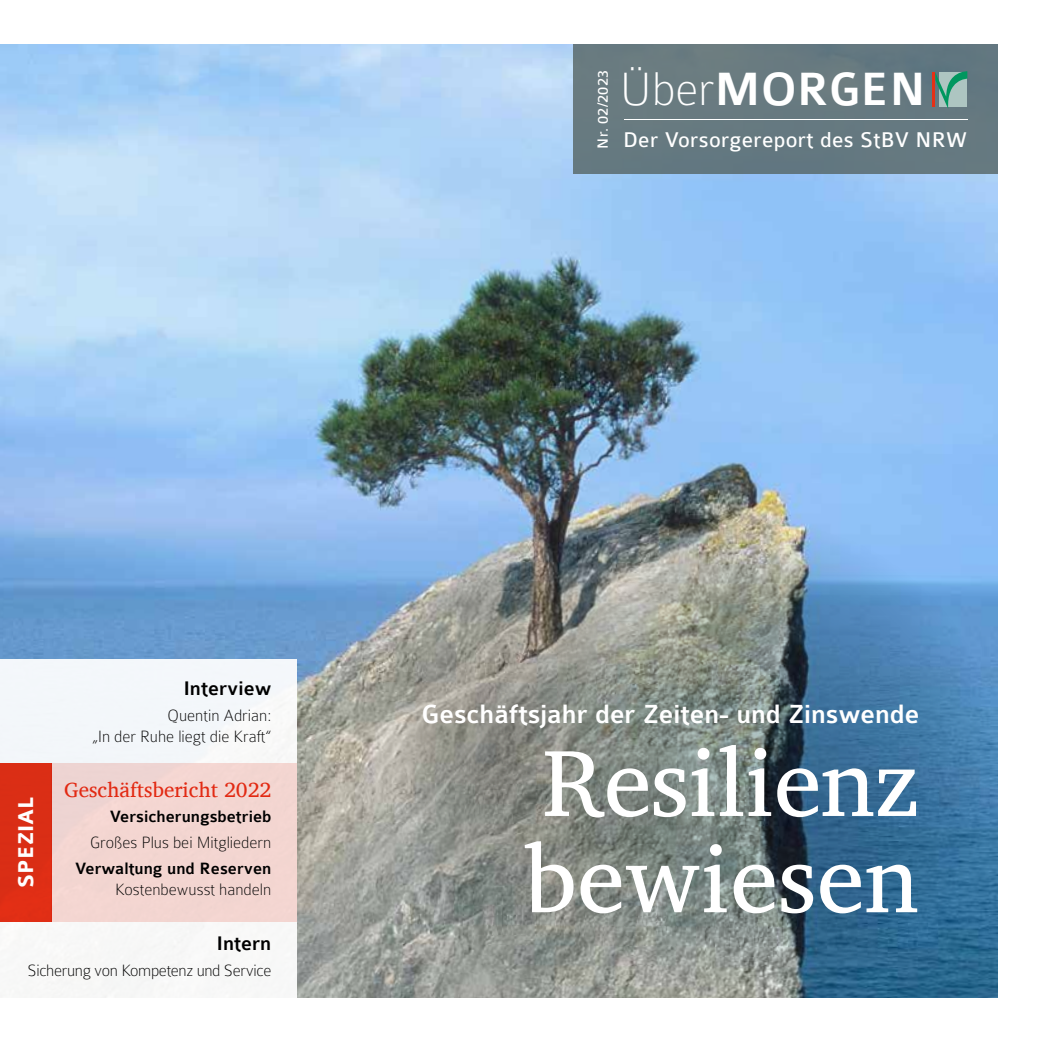
<style>
.page{position:relative;width:1042px;height:1042px;background:#fff}
.page>*{position:absolute;margin:0;border:0;box-sizing:border-box;transform-origin:0 0}
.t1{font:96.25px/96.2px "Charis SIL";letter-spacing:-.005em;color:#fff}
.t2{font:500 49.88px "Colaborate";color:#fff}
.t3{font:500 28px "Colaborate";color:#fff}
.t4{font:700 22.93px "Colaborate";color:#fff}
.t5{font:22.75px "Colaborate";letter-spacing:.015em;color:#fff}
.t6{font:21px "Charis SIL";color:#e63016}
.t7{font:500 21px "Colaborate";color:#000}
.t8{font:100 17.5px/21px "Colaborate";color:#000;text-align:right}
.t9{font:500 17.5px "Colaborate";color:#000}
.t10{font:100 17.5px "Colaborate";letter-spacing:-.02em;color:#000}
.t11{font:15.75px "Colaborate";letter-spacing:.01em;color:#fff}
.s1{font-weight:100}
</style>
<div class="page">
<img style="left:0;top:45px;width:997px;height:952px">
<svg style="left:520px;top:521px;width:477px;height:476px;background:#618094"></svg>
<div style="left:573px;top:45px;width:424px;height:129px;background:#667980"></div>
<hr style="left:624px;top:119px;width:343px;height:1px;background:#fff">
<svg style="left:935px;top:71px;width:32px;height:38px"></svg>
<hr style="left:932px;top:72px;width:2px;height:35px;background:#e63016">
<div style="left:0;top:659px;width:296px;height:362px;background:#f6f7fa"></div>
<div style="left:0;top:763px;width:51px;height:159px;background:#da2e15"></div>
<div style="left:51px;top:763px;width:245px;height:159px;background:#f3d5d1"></div>
<svg style="left:403px;top:680px;width:292px;height:291px;background:#858b85"></svg>
<svg style="left:383px;top:557px;width:248px;height:248px;background:#8e908a"></svg>
<svg style="left:362px;top:647px;width:179px;height:179px;background:#999890"></svg>
<p class="t11" style="left:595px;top:149px;width:80px;rotate:-90deg">Nr. 02/2023</p>
<h2 class="t2" style="left:619px;top:63px;width:308px"><span class="s1">Über</span>MORGEN</h2>
<h3 class="t5" style="left:623px;top:128px;width:346px">Der Vorsorgereport des StBV NRW</h3>
<h3 class="t4" style="left:14px;top:887px;width:92px;rotate:-90deg">SPEZIAL</h3>
<p class="t7" style="left:184px;top:678px;width:89px">Interview</p>
<p class="t8" style="left:92px;top:705px;width:181px">Quentin Adrian:<br>„In der Ruhe liegt die Kraft“</p>
<p class="t6" style="left:64px;top:777px;width:209px">Geschäftsbericht 2022</p>
<p class="t9" style="left:110px;top:808px;width:163px">Versicherungsbetrieb</p>
<p class="t8" style="left:90px;top:831px;width:183px">Großes Plus bei Mitgliedern</p>
<p class="t9" style="left:75px;top:859px;width:198px">Verwaltung und Reserven</p>
<p class="t8" style="left:115px;top:879px;width:158px">Kostenbewusst handeln</p>
<p class="t7" style="left:217px;top:932px;width:56px">Intern</p>
<p class="t10" style="left:28px;top:961px;width:245px">Sicherung von Kompetenz und Service</p>
<h3 class="t3" style="left:422px;top:700px;width:499px">Geschäftsjahr der Zeiten- und Zinswende</h3>
<h1 class="t1" style="left:523px;top:734px;width:397px">Resilienz bewiesen</h1>
</div>
